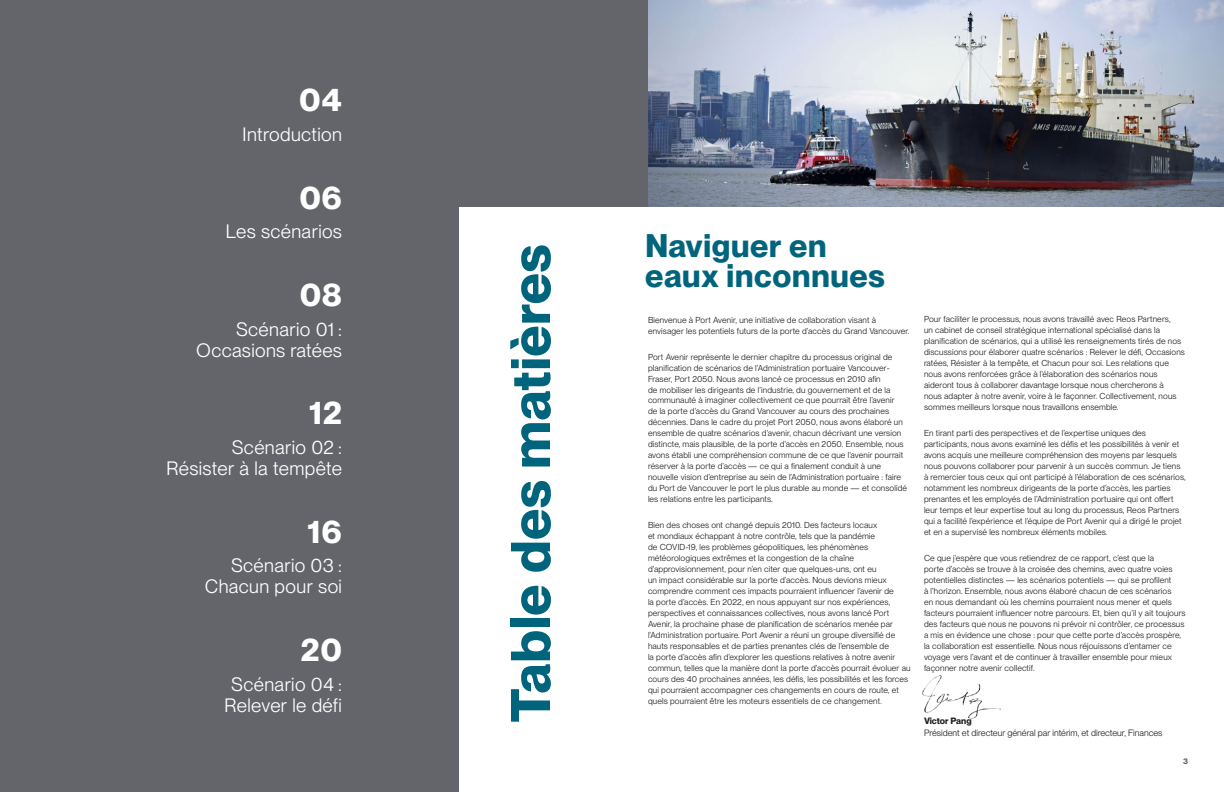
<style>
.page{position:relative;width:1224px;height:792px;background:#fff}
.page>*{position:absolute;margin:0;border:0;box-sizing:border-box;transform-origin:0 0}
.t1{font:700 54.6px "PP Neue Montreal";letter-spacing:.01em;color:#00657c}
.t2{font:700 32px/30.1px "PP Neue Montreal";letter-spacing:.02em;color:#00657c}
.t3{font:700 32px "PP Neue Montreal";letter-spacing:.02em;color:#fff}
.t4{font:19px/20.7px "PP Neue Montreal";letter-spacing:.02em;color:#fff;text-align:right}
.t5{font:9px "PP Neue Montreal";color:#231f20}
.t6{font:700 9px "PP Neue Montreal";letter-spacing:-.005em;color:#231f20}
.t7{font:8.5px/11px "PP Neue Montreal";letter-spacing:.015em;color:#231f20}
.t8{font:700 8px "PP Neue Montreal";color:#63656a}
</style>
<div class="page">
<div style="left:0;top:0;width:459px;height:792px;background:#63656a"></div>
<div style="left:430px;top:0;width:218px;height:207px;background:#63656a"></div>
<img style="left:648px;top:0;width:576px;height:207px">
<img style="left:922px;top:675px;width:79px;height:44px">
<h2 class="t3" style="left:299px;top:80px;width:44px">04</h2>
<h3 class="t4" style="left:243px;top:124px;width:101px">Introduction</h3>
<h2 class="t3" style="left:299px;top:178px;width:44px">06</h2>
<h3 class="t4" style="left:226px;top:221px;width:118px">Les scénarios</h3>
<h2 class="t3" style="left:300px;top:276px;width:44px">08</h2>
<h3 class="t4" style="left:196px;top:319px;width:147px">Scénario 01 :<br>Occasions ratées</h3>
<h2 class="t3" style="left:309px;top:394px;width:35px">12</h2>
<h3 class="t4" style="left:167px;top:437px;width:177px">Scénario 02 :<br>Résister à la tempête</h3>
<h2 class="t3" style="left:307px;top:512px;width:36px">16</h2>
<h3 class="t4" style="left:205px;top:555px;width:139px">Scénario 03 :<br>Chacun pour soi</h3>
<h2 class="t3" style="left:301px;top:630px;width:43px">20</h2>
<h3 class="t4" style="left:224px;top:674px;width:119px;text-align:center">Scénario 04 :<br>Relever le défi</h3>
<h1 class="t1" style="left:498px;top:723px;width:480px;rotate:-90deg">Table des matières</h1>
<h2 class="t2" style="left:645px;top:231px;width:241px">Naviguer en eaux inconnues</h2>
<p class="t7" style="left:648px;top:314px;width:263px">Bienvenue à Port Avenir, une initiative de collaboration visant à envisager les potentiels futurs de la porte d’accès du Grand Vancouver.</p>
<p class="t7" style="left:648px;top:351px;width:261px">Port Avenir représente le dernier chapitre du processus original de planification de scénarios de l’Administration portuaire Vancouver-Fraser, Port 2050. Nous avons lancé ce processus en 2010 afin<br>de mobiliser les dirigeants de l’industrie, du gouvernement et de la communauté à imaginer collectivement ce que pourrait être l’avenir<br>de la porte d’accès du Grand Vancouver au cours des prochaines décennies. Dans le cadre du projet Port 2050, nous avons élaboré un ensemble de quatre scénarios d’avenir, chacun décrivant une version distincte, mais plausible, de la porte d’accès en 2050. Ensemble, nous avons établi une compréhension commune de ce que l’avenir pourrait réserver à la porte d’accès — ce qui a finalement conduit à une nouvelle vision d’entreprise au sein de l’Administration portuaire : faire du Port de Vancouver le port le plus durable au monde — et consolidé les relations entre les participants.</p>
<p class="t7" style="left:648px;top:520px;width:264px">Bien des choses ont changé depuis 2010. Des facteurs locaux<br>et mondiaux échappant à notre contrôle, tels que la pandémie<br>de COVID-19, les problèmes géopolitiques, les phénomènes météorologiques extrêmes et la congestion de la chaîne d’approvisionnement, pour n’en citer que quelques-uns, ont eu<br>un impact considérable sur la porte d’accès. Nous devions mieux comprendre comment ces impacts pourraient influencer l’avenir de<br>la porte d’accès. En 2022, en nous appuyant sur nos expériences, perspectives et connaissances collectives, nous avons lancé Port Avenir, la prochaine phase de planification de scénarios menée par l’Administration portuaire. Port Avenir a réuni un groupe diversifié de hauts responsables et de parties prenantes clés de l’ensemble de<br>la porte d’accès afin d’explorer les questions relatives à notre avenir commun, telles que la manière dont la porte d’accès pourrait évoluer au cours des 40 prochaines années, les défis, les possibilités et les forces qui pourraient accompagner ces changements en cours de route, et quels pourraient être les moteurs essentiels de ce changement.</p>
<p class="t7" style="left:924px;top:314px;width:262px">Pour faciliter le processus, nous avons travaillé avec Reos Partners,<br>un cabinet de conseil stratégique international spécialisé dans la planification de scénarios, qui a utilisé les renseignements tirés de nos discussions pour élaborer quatre scénarios : Relever le défi, Occasions ratées, Résister à la tempête, et Chacun pour soi. Les relations que nous avons renforcées grâce à l’élaboration des scénarios nous aideront tous à collaborer davantage lorsque nous chercherons à<br>nous adapter à notre avenir, voire à le façonner. Collectivement, nous sommes meilleurs lorsque nous travaillons ensemble.</p>
<p class="t7" style="left:924px;top:428px;width:263px">En tirant parti des perspectives et de l’expertise uniques des participants, nous avons examiné les défis et les possibilités à venir et avons acquis une meilleure compréhension des moyens par lesquels nous pouvons collaborer pour parvenir à un succès commun. Je tiens à remercier tous ceux qui ont participé à l’élaboration de ces scénarios, notamment les nombreux dirigeants de la porte d’accès, les parties prenantes et les employés de l’Administration portuaire qui ont offert leur temps et leur expertise tout au long du processus, Reos Partners qui a facilité l’expérience et l’équipe de Port Avenir qui a dirigé le projet et en a supervisé les nombreux éléments mobiles.</p>
<p class="t7" style="left:924px;top:553px;width:263px">Ce que j’espère que vous retiendrez de ce rapport, c’est que la<br>porte d’accès se trouve à la croisée des chemins, avec quatre voies potentielles distinctes — les scénarios potentiels — qui se profilent<br>à l’horizon. Ensemble, nous avons élaboré chacun de ces scénarios<br>en nous demandant où les chemins pourraient nous mener et quels facteurs pourraient influencer notre parcours. Et, bien qu’il y ait toujours des facteurs que nous ne pouvons ni prévoir ni contrôler, ce processus a mis en évidence une chose : pour que cette porte d’accès prospère, la collaboration est essentielle. Nous nous réjouissons d’entamer ce voyage vers l’avant et de continuer à travailler ensemble pour mieux façonner notre avenir collectif.</p>
<p class="t6" style="left:924px;top:715px;width:49px">Victor Pang</p>
<p class="t5" style="left:924px;top:727px;width:240px">Président et directeur général par intérim, et directeur, Finances</p>
<p class="t8" style="left:1183px;top:756px;width:6px">3</p>
</div>
